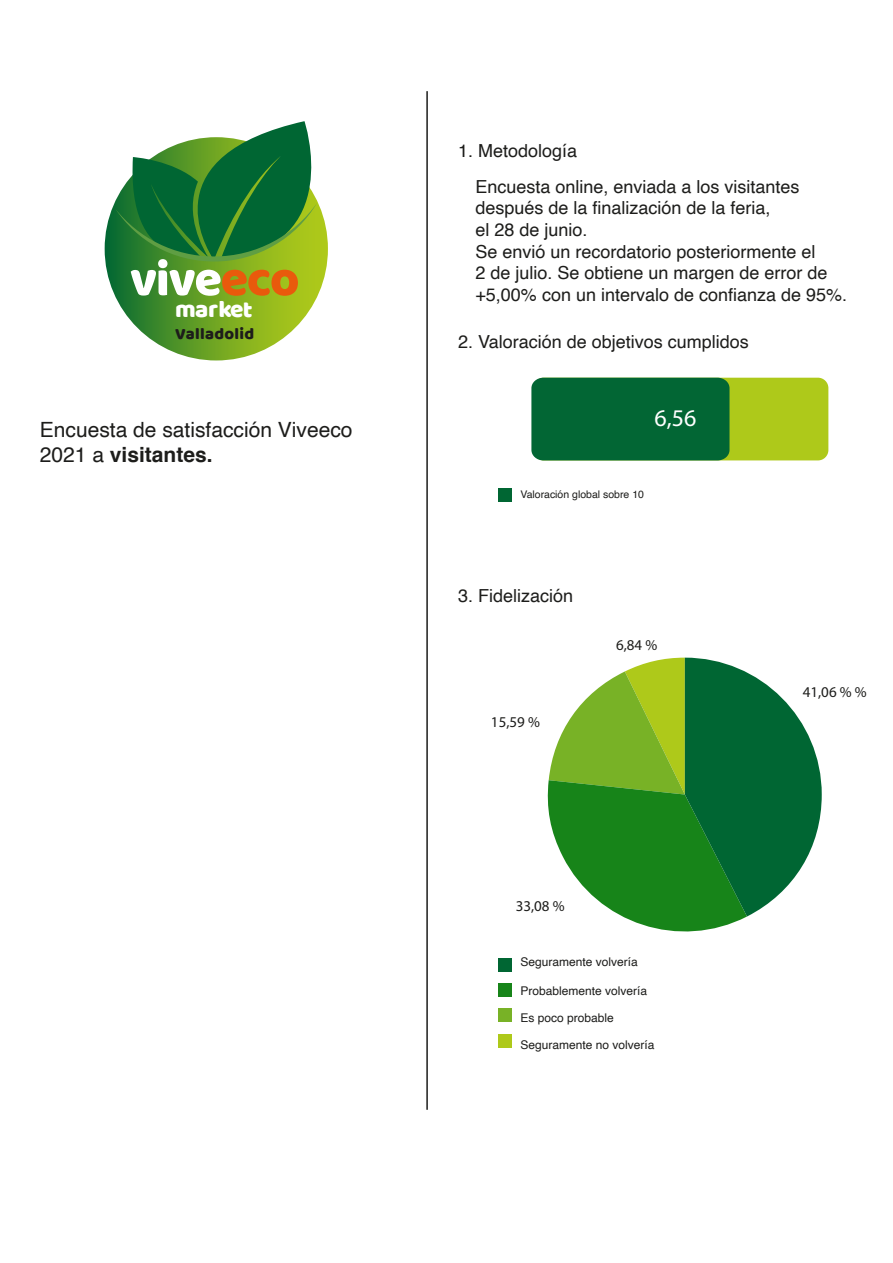
<style>
.page{position:relative;width:893px;height:1263px;background:#fff}
.page>*{position:absolute;margin:0;border:0;box-sizing:border-box;transform-origin:0 0}
.t1{font:50.4px "Baloo";letter-spacing:-.03em;color:#fff}
.t2{font:24.45px "Baloo";letter-spacing:-.03em;color:#fff}
.t3{font:24px "Myriad Pro";color:#fff}
.t4{font:21px/25.2px "Helvetica";color:#1d1d1b}
.t5{font:18px/21.6px "Helvetica";color:#1d1d1b}
.t6{font:16.65px "Baloo";letter-spacing:.015em;color:#1d1d1b}
.t7{font:15px "Myriad Pro";color:#1d1d1b}
.t8{font:12px "Helvetica";color:#1d1d1b}
.t9{font:10.5px "Helvetica";color:#1d1d1b}
.s1{color:#e95a0c}
.s2{font-weight:700}
</style>
<div class="page">
<div style="left:533px;top:378px;width:295px;height:82px;background:#aec91a;border-radius:10px"></div>
<div style="left:531px;top:378px;width:198px;height:82px;background:#026634"></div>
<div style="left:498px;top:958px;width:14px;height:13px;background:#063"></div>
<div style="left:498px;top:1034px;width:14px;height:13px;background:#aec91a"></div>
<div style="left:498px;top:1009px;width:14px;height:13px;background:#78b226"></div>
<div style="left:498px;top:983px;width:14px;height:14px;background:#178419"></div>
<div style="left:498px;top:488px;width:14px;height:13px;background:#063"></div>
<hr style="left:426px;top:91px;width:2px;height:1019px;background:#1d1d1b">
<div style="left:105px;top:137px;width:223px;height:223px;background:linear-gradient(to right,#0f6f30,#c3d518);border-radius:112px"></div>
<svg style="left:115px;top:121px;width:213px;height:152px"></svg>
<svg style="left:547px;top:658px;width:275px;height:274px"></svg>
<h1 class="t1" style="left:130px;top:248px;width:171px">vive<span class="s1">eco</span></h1>
<h2 class="t2" style="left:175px;top:294px;width:79px">market</h2>
<p class="t6" style="left:175px;top:323px;width:81px">Valladolid</p>
<p class="t4" style="left:40px;top:417px;width:314px">Encuesta de satisfacción Viveeco<br>2021 a <span class="s2">visitantes.</span></p>
<p class="t5" style="left:458px;top:140px;width:121px">1. Metodología</p>
<p class="t5" style="left:475px;top:176px;width:373px">Encuesta online, enviada a los visitantes después de la finalización de la feria,<br>el 28 de junio.<br>Se envió un recordatorio posteriormente el<br>2 de julio. Se obtiene un margen de error de +5,00% con un intervalo de confianza de 95%.</p>
<p class="t5" style="left:458px;top:331px;width:292px">2. Valoración de objetivos cumplidos</p>
<h3 class="t3" style="left:655px;top:403px;width:43px">6,56</h3>
<p class="t9" style="left:520px;top:486px;width:125px">Valoración global sobre 10</p>
<p class="t5" style="left:458px;top:585px;width:117px">3. Fidelización</p>
<p class="t7" style="left:491px;top:713px;width:50px">15,59 %</p>
<p class="t7" style="left:616px;top:635px;width:43px">6,84 %</p>
<p class="t7" style="left:516px;top:896px;width:50px">33,08 %</p>
<p class="t8" style="left:520px;top:953px;width:119px">Seguramente volvería</p>
<p class="t8" style="left:520px;top:981px;width:128px">Probablemente volvería</p>
<p class="t8" style="left:520px;top:1008px;width:95px">Es poco probable</p>
<p class="t8" style="left:520px;top:1035px;width:136px">Seguramente no volvería</p>
<p class="t7" style="left:803px;top:683px;width:66px">41,06 % %</p>
</div>
